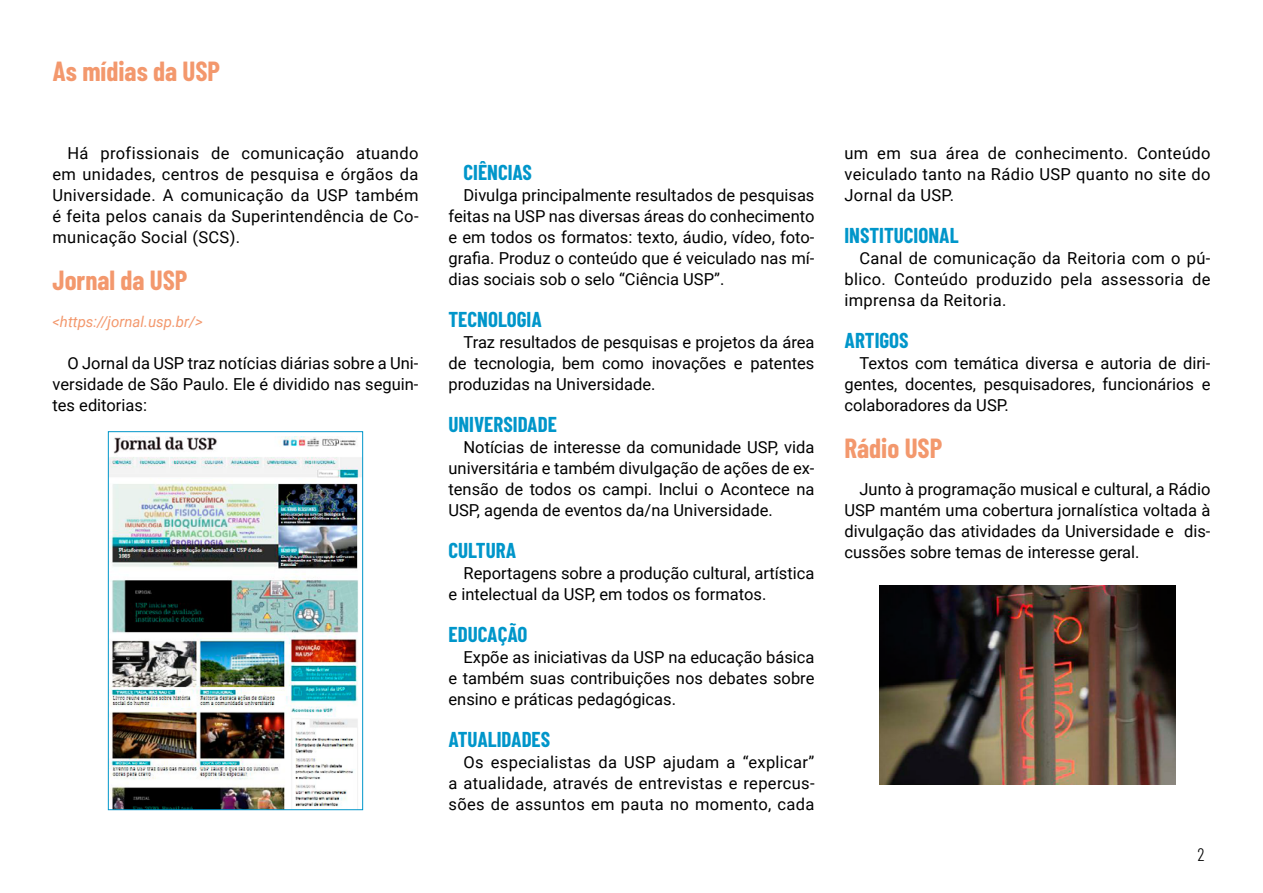
<style>
.page{position:relative;width:1263px;height:893px;background:#fff}
.page>*{position:absolute;margin:0;border:0;box-sizing:border-box;transform-origin:0 0}
.t1{font:700 27px "Barlow Condensed";color:#f3986d}
.t2{font:700 21px "Barlow Condensed";color:#0096ca}
.t3{font:300 18px "Barlow Condensed";color:#000}
.t4{font:16.5px/21px "Roboto";color:#000;text-align:justify}
.t5{font:italic 15px "Roboto";color:#f3986d}
</style>
<div class="page">
<img style="left:110px;top:437px;width:251px;height:371px">
<div style="left:108px;top:431px;width:255px;height:379px;border:1px solid #0096ca"></div>
<img style="left:880px;top:586px;width:295px;height:198px">
<h1 class="t1" style="left:52px;top:55px;width:169px">As mídias da USP</h1>
<p class="t4" style="left:53px;top:142px;width:368px;text-indent:15px">Há profissionais de comunicação atuando em unidades, centros de pesquisa e órgãos da Universidade. A comunicação da USP também é feita pelos canais da Superintendência de Co&shy;municação Social (SCS).</p>
<h1 class="t1" style="left:52px;top:264px;width:136px">Jornal da USP</h1>
<p class="t5" style="left:52px;top:311px;width:152px">&lt;https://jornal.usp.br/&gt;</p>
<p class="t4" style="left:53px;top:352px;width:367px;text-indent:15px">O Jornal da USP traz notícias diárias sobre a Uni&shy;versidade de São Paulo. Ele é dividido nas seguin&shy;tes editorias:</p>
<p class="t2" style="left:463px;top:159px;width:70px">CIÊNCIAS</p>
<p class="t4" style="left:448px;top:184px;width:367px;text-indent:15px">Divulga principalmente resultados de pesquisas feitas na USP nas diversas áreas do conhecimento e em todos os formatos: texto, áudio, vídeo, foto&shy;grafia. Produz o conteúdo que é veiculado nas mí&shy;dias sociais sob o selo “Ciência USP”.</p>
<p class="t2" style="left:448px;top:306px;width:95px">TECNOLOGIA</p>
<p class="t4" style="left:448px;top:331px;width:367px;text-indent:15px">Traz resultados de pesquisas e projetos da área de tecnologia, bem como inovações e patentes produzidas na Universidade.</p>
<p class="t2" style="left:448px;top:411px;width:110px">UNIVERSIDADE</p>
<p class="t4" style="left:448px;top:436px;width:367px;text-indent:15px">Notícias de interesse da comunidade USP, vida universitária e também divulgação de ações de ex&shy;tensão de todos os campi. Inclui o Acontece na USP, agenda de eventos da/na Universidade.</p>
<p class="t2" style="left:448px;top:537px;width:69px">CULTURA</p>
<p class="t4" style="left:448px;top:562px;width:367px;text-indent:15px">Reportagens sobre a produção cultural, artística e intelectual da USP, em todos os formatos.</p>
<p class="t2" style="left:448px;top:621px;width:81px">EDUCAÇÃO</p>
<p class="t4" style="left:448px;top:646px;width:367px;text-indent:15px">Expõe as iniciativas da USP na educação básica e também suas contribuições nos debates sobre ensino e práticas pedagógicas.</p>
<p class="t2" style="left:448px;top:726px;width:103px">ATUALIDADES</p>
<p class="t4" style="left:448px;top:751px;width:368px;text-indent:15px">Os especialistas da USP ajudam a “explicar” a atualidade, através de entrevistas e repercus&shy;sões de assuntos em pauta no momento, cada</p>
<p class="t4" style="left:844px;top:142px;width:367px">um em sua área de conhecimento. Conteúdo veiculado tanto na Rádio USP quanto no site do Jornal da USP.</p>
<p class="t2" style="left:844px;top:222px;width:116px">INSTITUCIONAL</p>
<p class="t4" style="left:844px;top:247px;width:367px;text-indent:15px">Canal de comunicação da Reitoria com o pú&shy;blico. Conteúdo produzido pela assessoria de imprensa da Reitoria.</p>
<p class="t2" style="left:844px;top:327px;width:66px">ARTIGOS</p>
<p class="t4" style="left:844px;top:352px;width:367px;text-indent:15px">Textos com temática diversa e autoria de diri&shy;gentes, docentes, pesquisadores, funcionários e colaboradores da USP.</p>
<h1 class="t1" style="left:844px;top:432px;width:99px">Rádio USP</h1>
<p class="t4" style="left:844px;top:478px;width:367px;text-indent:15px">Junto à programação musical e cultural, a Rádio USP mantém uma cobertura jornalística voltada à divulgação das atividades da Universidade e dis&shy;cussões sobre temas de interesse geral.</p>
<p class="t3" style="left:1197px;top:844px;width:9px">2</p>
</div>
